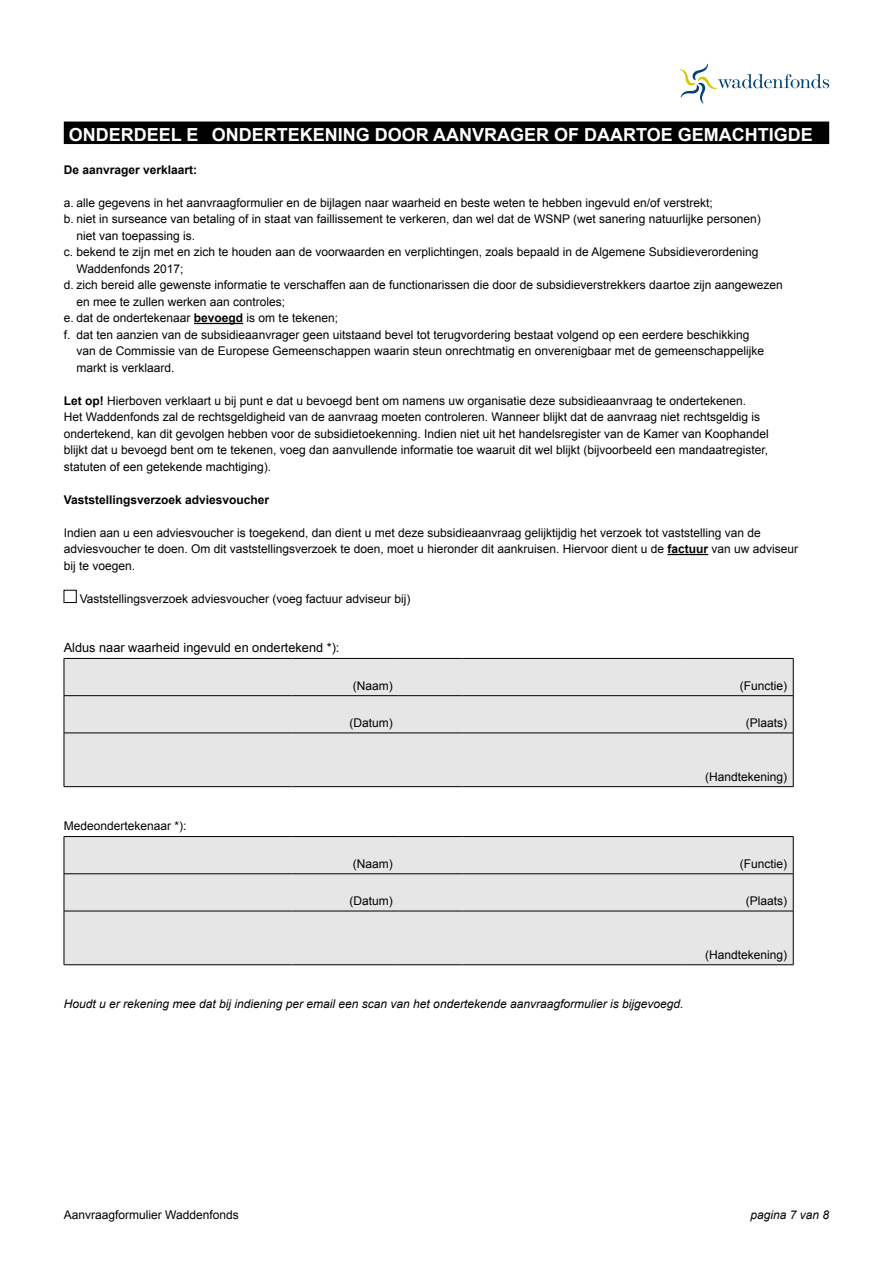
<style>
.page{position:relative;width:893px;height:1263px;background:#fff}
.page>*{position:absolute;margin:0;border:0;box-sizing:border-box;transform-origin:0 0}
.t1{font:700 18px "Arial";color:#fff}
.t2{font:12.75px "Arial";color:#000}
.t3{font:12px/16.5px "Arial";color:#000}
.t4{font:italic 12px "Arial";color:#000}
.t5{font:700 12px "Arial";color:#000}
.s1{color:#000}
.s2{font-weight:700}
</style>
<div class="page">
<svg style="left:680px;top:64px;width:149px;height:39px"></svg>
<div style="left:64px;top:122px;width:765px;height:22px;background:#000"></div>
<hr style="left:194px;top:323px;width:49px;height:1px;background:#000">
<hr style="left:667px;top:554px;width:41px;height:1px;background:#000">
<div style="left:64px;top:590px;width:12px;height:13px;border:1px solid #000"></div>
<div style="left:65px;top:659px;width:728px;height:127px;background:#e6e6e6"></div>
<hr style="left:64px;top:658px;width:228px;height:1px;background:#000">
<hr style="left:64px;top:659px;width:1px;height:36px;background:#000">
<hr style="left:292px;top:658px;width:107px;height:1px;background:#000">
<hr style="left:399px;top:658px;width:64px;height:1px;background:#000">
<hr style="left:463px;top:658px;width:223px;height:1px;background:#000">
<hr style="left:686px;top:658px;width:107px;height:1px;background:#000">
<hr style="left:793px;top:659px;width:1px;height:36px;background:#000">
<hr style="left:64px;top:695px;width:228px;height:1px;background:#000">
<hr style="left:64px;top:696px;width:1px;height:37px;background:#000">
<hr style="left:292px;top:695px;width:107px;height:1px;background:#000">
<hr style="left:399px;top:695px;width:64px;height:1px;background:#000">
<hr style="left:463px;top:695px;width:223px;height:1px;background:#000">
<hr style="left:686px;top:695px;width:107px;height:1px;background:#000">
<hr style="left:793px;top:696px;width:1px;height:37px;background:#000">
<hr style="left:64px;top:733px;width:228px;height:1px;background:#000">
<hr style="left:64px;top:733px;width:1px;height:53px;background:#000">
<hr style="left:292px;top:733px;width:107px;height:1px;background:#000">
<hr style="left:399px;top:733px;width:64px;height:1px;background:#000">
<hr style="left:463px;top:733px;width:223px;height:1px;background:#000">
<hr style="left:686px;top:733px;width:107px;height:1px;background:#000">
<hr style="left:793px;top:733px;width:1px;height:53px;background:#000">
<hr style="left:64px;top:786px;width:228px;height:1px;background:#000">
<hr style="left:292px;top:786px;width:107px;height:1px;background:#000">
<hr style="left:399px;top:786px;width:64px;height:1px;background:#000">
<hr style="left:463px;top:786px;width:223px;height:1px;background:#000">
<hr style="left:686px;top:786px;width:107px;height:1px;background:#000">
<div style="left:65px;top:837px;width:728px;height:127px;background:#e6e6e6"></div>
<hr style="left:64px;top:837px;width:1px;height:36px;background:#000">
<hr style="left:793px;top:837px;width:1px;height:36px;background:#000">
<hr style="left:64px;top:874px;width:1px;height:37px;background:#000">
<hr style="left:793px;top:874px;width:1px;height:37px;background:#000">
<hr style="left:64px;top:911px;width:1px;height:53px;background:#000">
<hr style="left:793px;top:911px;width:1px;height:53px;background:#000">
<hr style="left:64px;top:836px;width:228px;height:1px;background:#000">
<hr style="left:292px;top:836px;width:107px;height:1px;background:#000">
<hr style="left:399px;top:836px;width:64px;height:1px;background:#000">
<hr style="left:463px;top:836px;width:223px;height:1px;background:#000">
<hr style="left:686px;top:836px;width:107px;height:1px;background:#000">
<hr style="left:64px;top:873px;width:228px;height:1px;background:#000">
<hr style="left:292px;top:873px;width:107px;height:1px;background:#000">
<hr style="left:399px;top:873px;width:64px;height:1px;background:#000">
<hr style="left:463px;top:873px;width:223px;height:1px;background:#000">
<hr style="left:686px;top:873px;width:107px;height:1px;background:#000">
<hr style="left:64px;top:911px;width:228px;height:1px;background:#000">
<hr style="left:292px;top:911px;width:107px;height:1px;background:#000">
<hr style="left:399px;top:911px;width:64px;height:1px;background:#000">
<hr style="left:463px;top:911px;width:223px;height:1px;background:#000">
<hr style="left:686px;top:911px;width:107px;height:1px;background:#000">
<hr style="left:64px;top:964px;width:228px;height:1px;background:#000">
<hr style="left:292px;top:964px;width:107px;height:1px;background:#000">
<hr style="left:399px;top:964px;width:64px;height:1px;background:#000">
<hr style="left:463px;top:964px;width:223px;height:1px;background:#000">
<hr style="left:686px;top:964px;width:107px;height:1px;background:#000">
<h1 class="t1" style="left:69px;top:122px;width:758px">ONDERDEEL E ONDERTEKENING DOOR AANVRAGER OF DAARTOE GEMACHTIGDE<span class="s1">X</span></h1>
<p class="t5" style="left:64px;top:162px;width:135px">De aanvrager verklaart:</p>
<p class="t3" style="left:64px;top:194px;width:651px">a. alle gegevens in het aanvraagformulier en de bijlagen naar waarheid en beste weten te hebben ingevuld en/of verstrekt;</p>
<p class="t3" style="left:64px;top:211px;width:698px">b. niet in surseance van betaling of in staat van faillissement te verkeren, dan wel dat de WSNP (wet sanering natuurlijke personen)</p>
<p class="t3" style="left:77px;top:227px;width:120px">niet van toepassing is.</p>
<p class="t3" style="left:64px;top:244px;width:696px">c. bekend te zijn met en zich te houden aan de voorwaarden en verplichtingen, zoals bepaald in de Algemene Subsidieverordening</p>
<p class="t3" style="left:77px;top:260px;width:108px">Waddenfonds 2017;</p>
<p class="t3" style="left:64px;top:277px;width:720px">d. zich bereid alle gewenste informatie te verschaffen aan de functionarissen die door de subsidieverstrekkers daartoe zijn aangewezen</p>
<p class="t3" style="left:77px;top:293px;width:210px">en mee te zullen werken aan controles;</p>
<p class="t3" style="left:64px;top:310px;width:276px">e. dat de ondertekenaar <span class="s2">bevoegd</span> is om te tekenen;</p>
<p class="t3" style="left:64px;top:326px;width:687px">f. dat ten aanzien van de subsidieaanvrager geen uitstaand bevel tot terugvordering bestaat volgend op een eerdere beschikking</p>
<p class="t3" style="left:77px;top:343px;width:689px">van de Commissie van de Europese Gemeenschappen waarin steun onrechtmatig en onverenigbaar met de gemeenschappelijke</p>
<p class="t3" style="left:77px;top:359px;width:100px">markt is verklaard.</p>
<p class="t3" style="left:64px;top:392px;width:707px"><span class="s2">Let op!</span> Hierboven verklaart u bij punt e dat u bevoegd bent om namens uw organisatie deze subsidieaanvraag te ondertekenen.<br>Het Waddenfonds zal de rechtsgeldigheid van de aanvraag moeten controleren. Wanneer blijkt dat de aanvraag niet rechtsgeldig is ondertekend, kan dit gevolgen hebben voor de subsidietoekenning. Indien niet uit het handelsregister van de Kamer van Koophandel blijkt dat u bevoegd bent om te tekenen, voeg dan aanvullende informatie toe waaruit dit wel blijkt (bijvoorbeeld een mandaatregister, statuten of een getekende machtiging).</p>
<p class="t5" style="left:64px;top:492px;width:207px">Vaststellingsverzoek adviesvoucher</p>
<p class="t3" style="left:64px;top:524px;width:736px">Indien aan u een adviesvoucher is toegekend, dan dient u met deze subsidieaanvraag gelijktijdig het verzoek tot vaststelling van de adviesvoucher te doen. Om dit vaststellingsverzoek te doen, moet u hieronder dit aankruisen. Hiervoor dient u de <span class="s2">factuur</span> van uw adviseur bij te voegen.</p>
<p class="t3" style="left:80px;top:590px;width:332px">Vaststellingsverzoek adviesvoucher (voeg factuur adviseur bij)</p>
<p class="t2" style="left:64px;top:639px;width:277px">Aldus naar waarheid ingevuld en ondertekend *):</p>
<p class="t3" style="left:353px;top:677px;width:41px">(Naam)</p>
<p class="t3" style="left:740px;top:677px;width:49px">(Functie)</p>
<p class="t3" style="left:350px;top:714px;width:45px">(Datum)</p>
<p class="t3" style="left:746px;top:714px;width:43px">(Plaats)</p>
<p class="t3" style="left:64px;top:818px;width:124px">Medeondertekenaar *):</p>
<p class="t3" style="left:705px;top:768px;width:84px">(Handtekening)</p>
<p class="t3" style="left:353px;top:855px;width:41px">(Naam)</p>
<p class="t3" style="left:740px;top:855px;width:49px">(Functie)</p>
<p class="t3" style="left:350px;top:893px;width:45px">(Datum)</p>
<p class="t3" style="left:746px;top:893px;width:43px">(Plaats)</p>
<p class="t3" style="left:705px;top:946px;width:84px">(Handtekening)</p>
<p class="t4" style="left:64px;top:996px;width:621px">Houdt u er rekening mee dat bij indiening per email een scan van het ondertekende aanvraagformulier is bijgevoegd.</p>
<p class="t3" style="left:64px;top:1206px;width:176px">Aanvraagformulier Waddenfonds</p>
<p class="t4" style="left:750px;top:1206px;width:80px">pagina 7 van 8</p>
</div>
